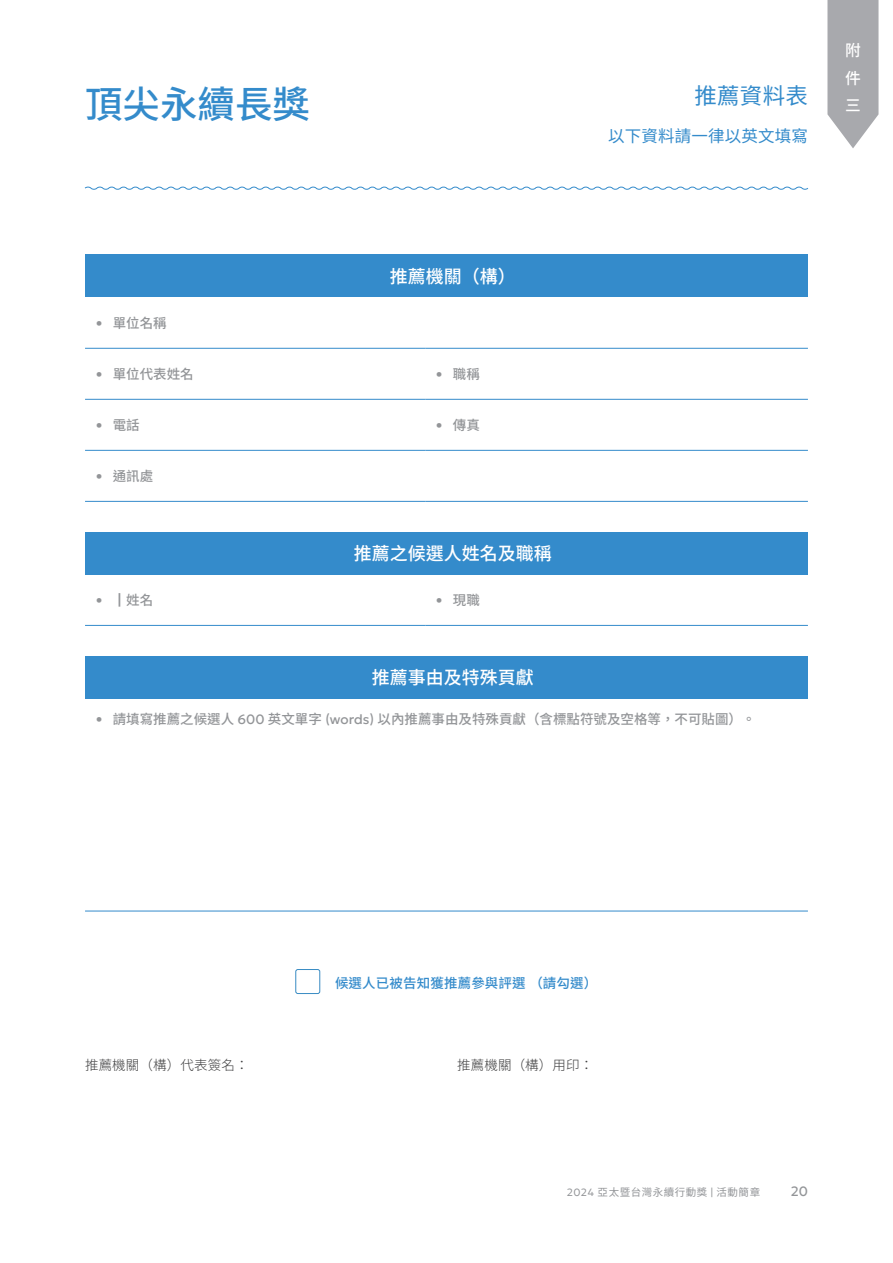
<style>
.page{position:relative;width:893px;height:1263px;background:#fff}
.page>*{position:absolute;margin:0;border:0;box-sizing:border-box;transform-origin:0 0}
.t1{font:500 37.5px "Noto Sans TC";color:#348bcb}
.t2{font:22.5px "Noto Sans TC";letter-spacing:.01em;color:#348bcb}
.t3{font:500 18px "Noto Sans TC";color:#fff}
.t4{font:16.5px "Noto Sans TC";letter-spacing:.01em;color:#348bcb}
.t5{font:500 15.75px/27.3px "Noto Sans TC";color:#fff;text-align:justify}
.t6{font:500 13.5px "Noto Sans TC";color:#939598}
.t7{font:300 13.5px "Noto Sans TC";letter-spacing:.01em;color:#3e3e3f}
.t8{font:500 13.5px "Noto Sans TC";letter-spacing:.01em;color:#348bcb}
.t9{font:13.5px "Geologica";color:#939598}
.t10{font:10.5px "Noto Sans TC";letter-spacing:.05em;color:#939598}
.s1{font-family:"Geologica";font-weight:400}
.s2{font-family:"Geologica";font-weight:300}
</style>
<div class="page">
<div style="left:85px;top:255px;width:723px;height:42px;background:#348bcb"></div>
<hr style="left:85px;top:348px;width:340px;height:1px;background:#348bcb">
<hr style="left:425px;top:348px;width:383px;height:1px;background:#348bcb">
<hr style="left:85px;top:399px;width:340px;height:1px;background:#348bcb">
<hr style="left:425px;top:399px;width:383px;height:1px;background:#348bcb">
<hr style="left:85px;top:450px;width:340px;height:1px;background:#348bcb">
<hr style="left:425px;top:450px;width:383px;height:1px;background:#348bcb">
<hr style="left:85px;top:501px;width:340px;height:1px;background:#348bcb">
<hr style="left:425px;top:501px;width:383px;height:1px;background:#348bcb">
<div style="left:85px;top:532px;width:723px;height:42px;background:#348bcb"></div>
<hr style="left:85px;top:625px;width:340px;height:1px;background:#348bcb">
<hr style="left:425px;top:625px;width:383px;height:1px;background:#348bcb">
<div style="left:85px;top:656px;width:723px;height:42px;background:#348bcb"></div>
<hr style="left:85px;top:911px;width:723px;height:1px;background:#348bcb">
<div style="left:295px;top:969px;width:25px;height:25px;border:1px solid #388bc3;border-radius:2px"></div>
<svg style="left:827px;top:0;width:51px;height:148px"></svg>
<svg style="left:84px;top:186px;width:725px;height:4px"></svg>
<p class="t1" style="left:85px;top:83px;width:226px">頂尖永續長獎</p>
<p class="t2" style="left:694px;top:83px;width:115px">推薦資料表</p>
<p class="t4" style="left:608px;top:126px;width:201px">以下資料請一律以英文填寫</p>
<p class="t5" style="left:845px;top:37px;width:17px">附件三</p>
<p class="t3" style="left:390px;top:266px;width:127px">推薦機關（構）</p>
<p class="t6" style="left:96px;top:315px;width:73px"><span class="s1">•</span> 單位名稱</p>
<p class="t6" style="left:96px;top:366px;width:100px"><span class="s1">•</span> 單位代表姓名</p>
<p class="t6" style="left:436px;top:366px;width:46px"><span class="s1">•</span> 職稱</p>
<p class="t6" style="left:96px;top:417px;width:46px"><span class="s1">•</span> 電話</p>
<p class="t6" style="left:436px;top:417px;width:46px"><span class="s1">•</span> 傳真</p>
<p class="t6" style="left:96px;top:468px;width:59px"><span class="s1">•</span> 通訊處</p>
<p class="t3" style="left:354px;top:543px;width:199px">推薦之候選人姓名及職稱</p>
<p class="t6" style="left:96px;top:592px;width:59px"><span class="s1">•</span> ┃姓名</p>
<p class="t6" style="left:436px;top:592px;width:46px"><span class="s1">•</span> 現職</p>
<p class="t3" style="left:372px;top:667px;width:163px">推薦事由及特殊頁獻</p>
<p class="t6" style="left:96px;top:712px;width:661px"><span class="s1">•</span> 請填寫推薦之候選人 <span class="s1">600</span> 英文單字 <span class="s1">(words)</span> 以內推薦事由及特殊貢獻（含標點符號及空格等，不可貼圖）。</p>
<p class="t8" style="left:335px;top:975px;width:264px">候選人已被告知獲推薦參與評選（請勾選）</p>
<p class="t7" style="left:85px;top:1057px;width:165px">推薦機關（構）代表簽名：</p>
<p class="t7" style="left:457px;top:1057px;width:138px">推薦機關（構）用印：</p>
<p class="t10" style="left:567px;top:1186px;width:195px"><span class="s2">2024</span> 亞太暨台灣永續行動獎 <span class="s2">|</span> 活動簡章</p>
<p class="t9" style="left:791px;top:1180px;width:19px">20</p>
</div>
